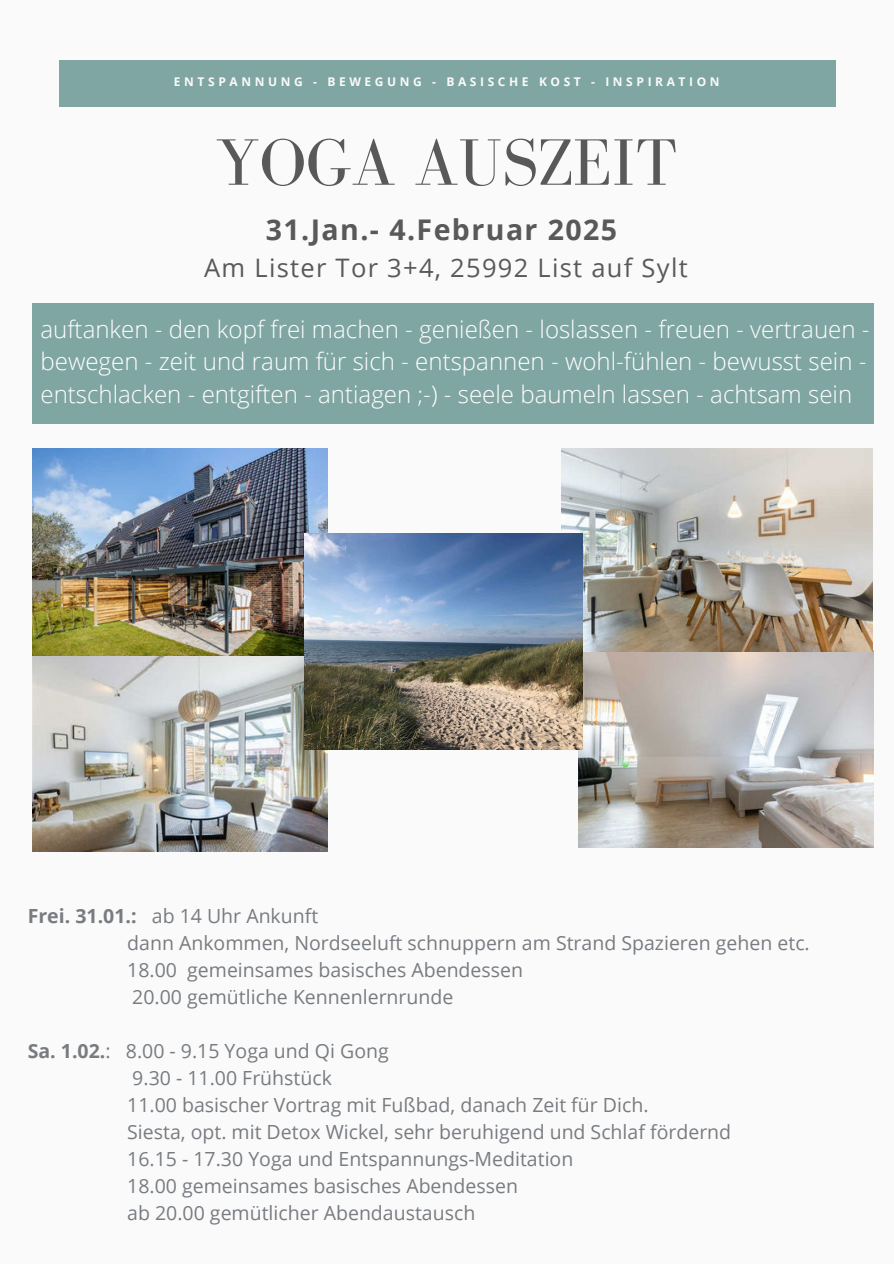
<style>
.page{position:relative;width:894px;height:1264px;background:#fff}
.page>*{position:absolute;margin:0;border:0;box-sizing:border-box;transform-origin:0 0}
.t1{font:67.5px "Bodoni FLF";color:#595959}
.t2{font:700 28.5px "Open Sans";letter-spacing:.05em;color:#595959}
.t3{font:25.5px "Open Sans";letter-spacing:.05em;color:#595959}
.t4{font:300 24px/32.7px "Open Sans";color:#fff}
.t5{font:19.5px/27px "Open Sans";color:#787c81}
.t6{font:700 12px "Open Sans";letter-spacing:.3em;color:#fafafa}
.s1{font-weight:700}
</style>
<div class="page">
<div style="left:0;top:0;width:893px;height:1263px;background:#fafafa"></div>
<div style="left:59px;top:60px;width:776px;height:46px;background:#80a6a3"></div>
<div style="left:32px;top:303px;width:841px;height:120px;background:#80a6a3"></div>
<img style="left:32px;top:448px;width:295px;height:403px">
<img style="left:578px;top:650px;width:295px;height:197px">
<img style="left:562px;top:448px;width:310px;height:203px">
<img style="left:304px;top:533px;width:278px;height:216px">
<p class="t6" style="left:174px;top:73px;width:547px">ENTSPANNUNG - BEWEGUNG - BASISCHE KOST - INSPIRATION</p>
<h1 class="t1" style="left:214px;top:126px;width:464px">YOGA AUSZEIT</h1>
<h2 class="t2" style="left:265px;top:209px;width:353px">31.Jan.- 4.Februar 2025</h2>
<h3 class="t3" style="left:204px;top:250px;width:485px">Am Lister Tor 3+4, 25992 List auf Sylt</h3>
<p class="t4" style="left:40px;top:312px;width:830px">auftanken - den kopf frei machen - genießen - loslassen - freuen - vertrauen - bewegen - zeit und raum für sich - entspannen - wohl-fühlen - bewusst sein - entschlacken - entgiften - antiagen ;-) - seele baumeln lassen - achtsam sein</p>
<p class="t5" style="left:127px;top:902px;width:684px;text-indent:-99px"><span class="s1">Frei. 31.01.:</span> ab 14 Uhr Ankunft<br>dann Ankommen, Nordseeluft schnuppern am Strand Spazieren gehen etc.<br>18.00 gemeinsames basisches Abendessen<br>20.00 gemütliche Kennenlernrunde</p>
<p class="t5" style="left:127px;top:1037px;width:605px;text-indent:-99px"><span class="s1">Sa. 1.02.</span>: 8.00 - 9.15 Yoga und Qi Gong<br>9.30 - 11.00 Frühstück<br>11.00 basischer Vortrag mit Fußbad, danach Zeit für Dich.<br>Siesta, opt. mit Detox Wickel, sehr beruhigend und Schlaf fördernd 16.15 - 17.30 Yoga und Entspannungs-Meditation<br>18.00 gemeinsames basisches Abendessen<br>ab 20.00 gemütlicher Abendaustausch</p>
</div>
